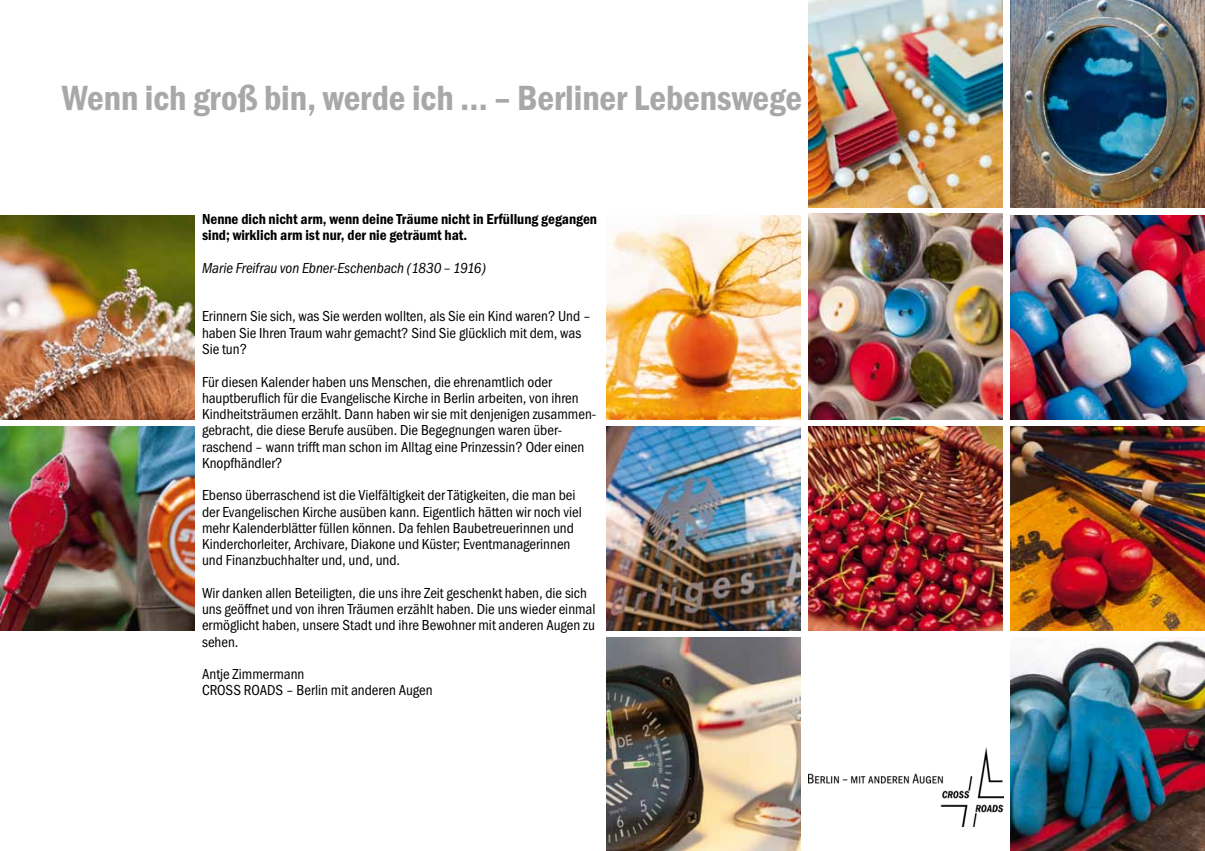
<style>
.page{position:relative;width:1205px;height:851px;background:#fff}
.page>*{position:absolute;margin:0;border:0;box-sizing:border-box;transform-origin:0 0}
.t1{font:600 condensed 36.25px "Franklin Gothic";letter-spacing:-.005em;color:#a7a8aa}
.t2{font:condensed 15px/16.2px "Franklin Gothic";color:#000}
.t3{font:600 condensed 15px/16.2px "Franklin Gothic";color:#000}
.t4{font:italic condensed 15px "Franklin Gothic";letter-spacing:-.005em;color:#000}
</style>
<div class="page">
<img style="left:808px;top:747px;width:195px;height:78px">
<img style="left:808px;top:214px;width:195px;height:205px">
<img style="left:1010px;top:215px;width:195px;height:204px">
<img style="left:0;top:215px;width:195px;height:204px">
<img style="left:808px;top:0;width:195px;height:208px">
<img style="left:808px;top:426px;width:195px;height:204px">
<img style="left:1010px;top:426px;width:195px;height:204px">
<img style="left:606px;top:426px;width:195px;height:204px">
<img style="left:0;top:426px;width:195px;height:204px">
<img style="left:606px;top:215px;width:195px;height:204px">
<img style="left:606px;top:638px;width:195px;height:212px">
<img style="left:1010px;top:640px;width:195px;height:210px">
<img style="left:1010px;top:0;width:195px;height:208px">
<h1 class="t1" style="left:62px;top:77px;width:742px">Wenn ich groß bin, werde ich … – Berliner Lebenswege</h1>
<p class="t3" style="left:202px;top:211px;width:396px">Nenne dich nicht arm, wenn deine Träume nicht in Erfüllung gegangen sind; wirklich arm ist nur, der nie geträumt hat.</p>
<p class="t4" style="left:202px;top:259px;width:286px">Marie Freifrau von Ebner-Eschenbach (1830 – 1916)</p>
<p class="t2" style="left:202px;top:308px;width:390px">Erinnern Sie sich, was Sie werden wollten, als Sie ein Kind waren? Und – haben Sie Ihren Traum wahr gemacht? Sind Sie glücklich mit dem, was<br>Sie tun?</p>
<p class="t2" style="left:202px;top:373px;width:395px">Für diesen Kalender haben uns Menschen, die ehrenamtlich oder hauptberuflich für die Evangelische Kirche in Berlin arbeiten, von ihren Kindheitsträumen erzählt. Dann haben wir sie mit denjenigen zusammen&shy;gebracht, die diese Berufe ausüben. Die Begegnungen waren über&shy;raschend – wann trifft man schon im Alltag eine Prinzessin? Oder einen Knopfhändler?</p>
<p class="t2" style="left:202px;top:487px;width:381px">Ebenso überraschend ist die Vielfältigkeit der Tätigkeiten, die man bei der Evangelischen Kirche ausüben kann. Eigentlich hätten wir noch viel mehr Kalenderblätter füllen können. Da fehlen Baubetreuerinnen und Kinderchorleiter, Archivare, Diakone und Küster; Eventmanagerinnen und Finanzbuchhalter und, und, und.</p>
<p class="t2" style="left:202px;top:585px;width:395px">Wir danken allen Beteiligten, die uns ihre Zeit geschenkt haben, die sich uns geöffnet und von ihren Träumen erzählt haben. Die uns wieder einmal ermöglicht haben, unsere Stadt und ihre Bewohner mit anderen Augen zu sehen.</p>
<p class="t2" style="left:202px;top:666px;width:232px">Antje Zimmermann<br>CROSS ROADS – Berlin mit anderen Augen</p>
</div>
